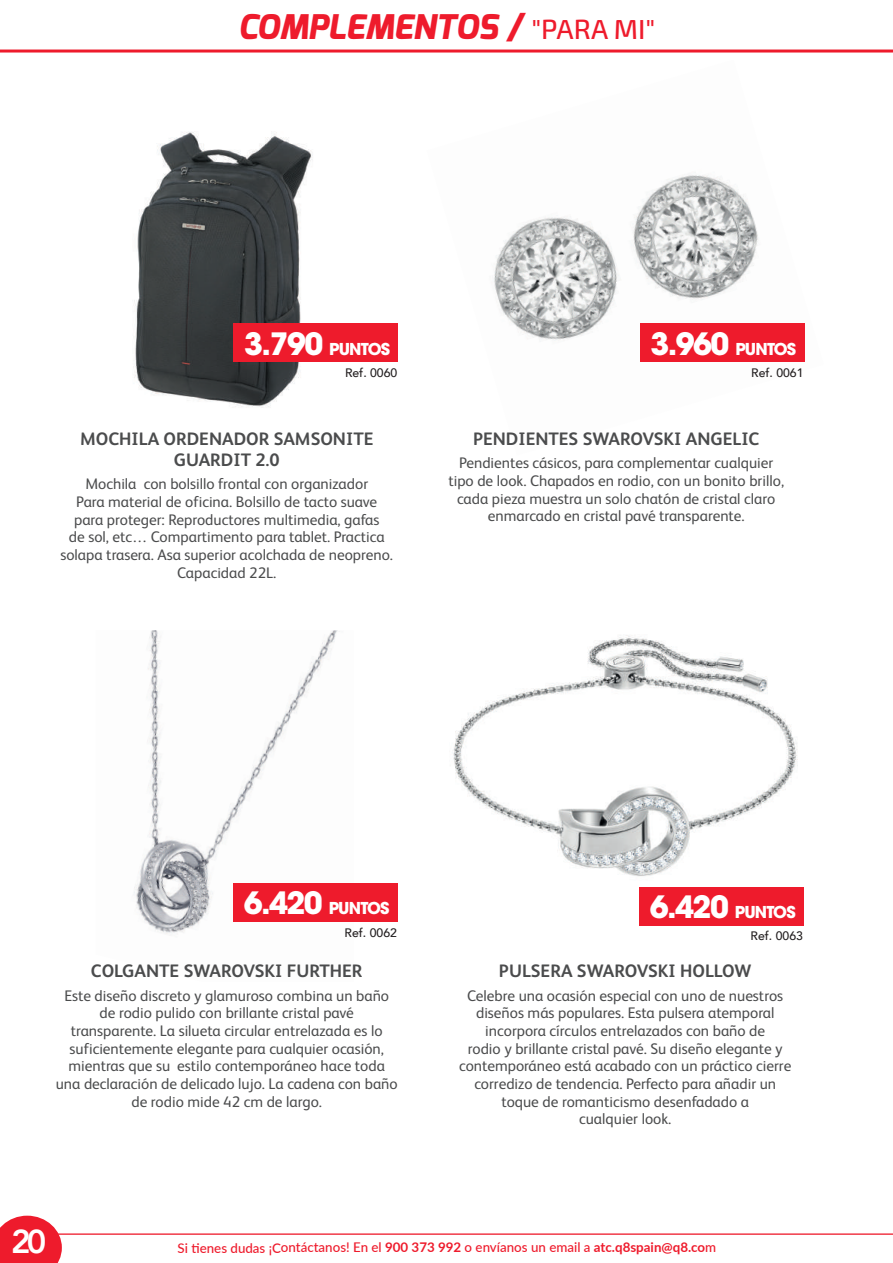
<style>
.page{position:relative;width:893px;height:1263px;background:#fff}
.page>*{position:absolute;margin:0;border:0;box-sizing:border-box;transform-origin:0 0}
.t1{font:italic 800 33.9px "Exo";color:#ee1b2c}
.t2{font:800 33px "Avenir";color:#fff}
.t3{font:700 18px/21px "FS Albert";color:#4b4c4d;text-align:center}
.t4{font:700 16.35px "ITC Avant Garde Std";letter-spacing:-.05em;color:#fff}
.t5{font:15.3px/17.7px "FS Albert";color:#4b4c4d;text-align:center}
.t6{font:500 13.35px "Lato";color:#ee1b2c}
.t7{font:500 12.3px "Avenir";color:#231f20}
.s1{font-family:"Exo 2";font-weight:500;font-style:normal;font-size:27.6px}
.s2{font-size:30.6px}
.s3{font-weight:700}
</style>
<div class="page">
<img style="left:494px;top:175px;width:311px;height:187px">
<img style="left:453px;top:635px;width:351px;height:291px">
<img style="left:134px;top:630px;width:220px;height:304px">
<img style="left:133px;top:132px;width:253px;height:276px">
<div style="left:639px;top:887px;width:165px;height:38px;background:#ee1b2c"></div>
<div style="left:640px;top:324px;width:164px;height:38px;background:#ee1b2c"></div>
<div style="left:233px;top:883px;width:165px;height:38px;background:#ee1b2c"></div>
<hr style="left:0;top:50px;width:893px;height:3px;background:#ee1b2c">
<div style="left:234px;top:324px;width:164px;height:38px;background:#ee1b2c"></div>
<hr style="left:0;top:1233px;width:893px;height:2px;background:#ee1b2c">
<svg style="left:0;top:1216px;width:62px;height:47px;background:#f03645"></svg>
<h1 class="t1" style="left:238px;top:5px;width:419px">COMPLEMENTOS / <span class="s1">"PARA MI"</span></h1>
<p class="t4" style="left:244px;top:338px;width:147px"><span class="s2">3.790</span> PUNTOS</p>
<p class="t4" style="left:650px;top:338px;width:147px"><span class="s2">3.960</span> PUNTOS</p>
<p class="t7" style="left:345px;top:362px;width:54px">Ref. 0060</p>
<p class="t7" style="left:751px;top:362px;width:54px">Ref. 0061</p>
<p class="t3" style="left:80px;top:428px;width:295px">MOCHILA ORDENADOR SAMSONITE<br>GUARDIT 2.0</p>
<p class="t5" style="left:60px;top:475px;width:334px">Mochila con bolsillo frontal con organizador<br>Para material de oficina. Bolsillo de tacto suave para proteger: Reproductores multimedia, gafas<br>de sol, etc… Compartimento para tablet. Practica solapa trasera. Asa superior acolchada de neopreno.<br>Capacidad 22L.</p>
<p class="t3" style="left:473px;top:428px;width:288px">PENDIENTES SWAROVSKI ANGELIC</p>
<p class="t5" style="left:448px;top:454px;width:337px">Pendientes cásicos, para complementar cualquier tipo de look. Chapados en rodio, con un bonito brillo, cada pieza muestra un solo chatón de cristal claro enmarcado en cristal pavé transparente.</p>
<p class="t4" style="left:244px;top:897px;width:147px"><span class="s2">6.420</span> PUNTOS</p>
<p class="t4" style="left:650px;top:901px;width:147px"><span class="s2">6.420</span> PUNTOS</p>
<p class="t7" style="left:345px;top:922px;width:54px">Ref. 0062</p>
<p class="t7" style="left:751px;top:925px;width:54px">Ref. 0063</p>
<p class="t3" style="left:91px;top:960px;width:273px">COLGANTE SWAROVSKI FURTHER</p>
<p class="t5" style="left:56px;top:986px;width:343px">Este diseño discreto y glamuroso combina un baño de rodio pulido con brillante cristal pavé transparente. La silueta circular entrelazada es lo suficientemente elegante para cualquier ocasión, mientras que su estilo contemporáneo hace toda una declaración de delicado lujo. La cadena con baño de rodio mide 42 cm de largo.</p>
<p class="t3" style="left:499px;top:960px;width:254px">PULSERA SWAROVSKI HOLLOW</p>
<p class="t5" style="left:459px;top:986px;width:334px">Celebre una ocasión especial con uno de nuestros diseños más populares. Esta pulsera atemporal incorpora círculos entrelazados con baño de<br>rodio y brillante cristal pavé. Su diseño elegante y contemporáneo está acabado con un práctico cierre corredizo de tendencia. Perfecto para añadir un toque de romanticismo desenfadado a<br>cualquier look.</p>
<h2 class="t2" style="left:11px;top:1216px;width:37px">20</h2>
<p class="t6" style="left:178px;top:1238px;width:540px">Si tienes dudas ¡Contáctanos! En el <span class="s3">900 373 992</span> o envíanos un email a <span class="s3">atc.q8spain@q8.co</span>m</p>
</div>
